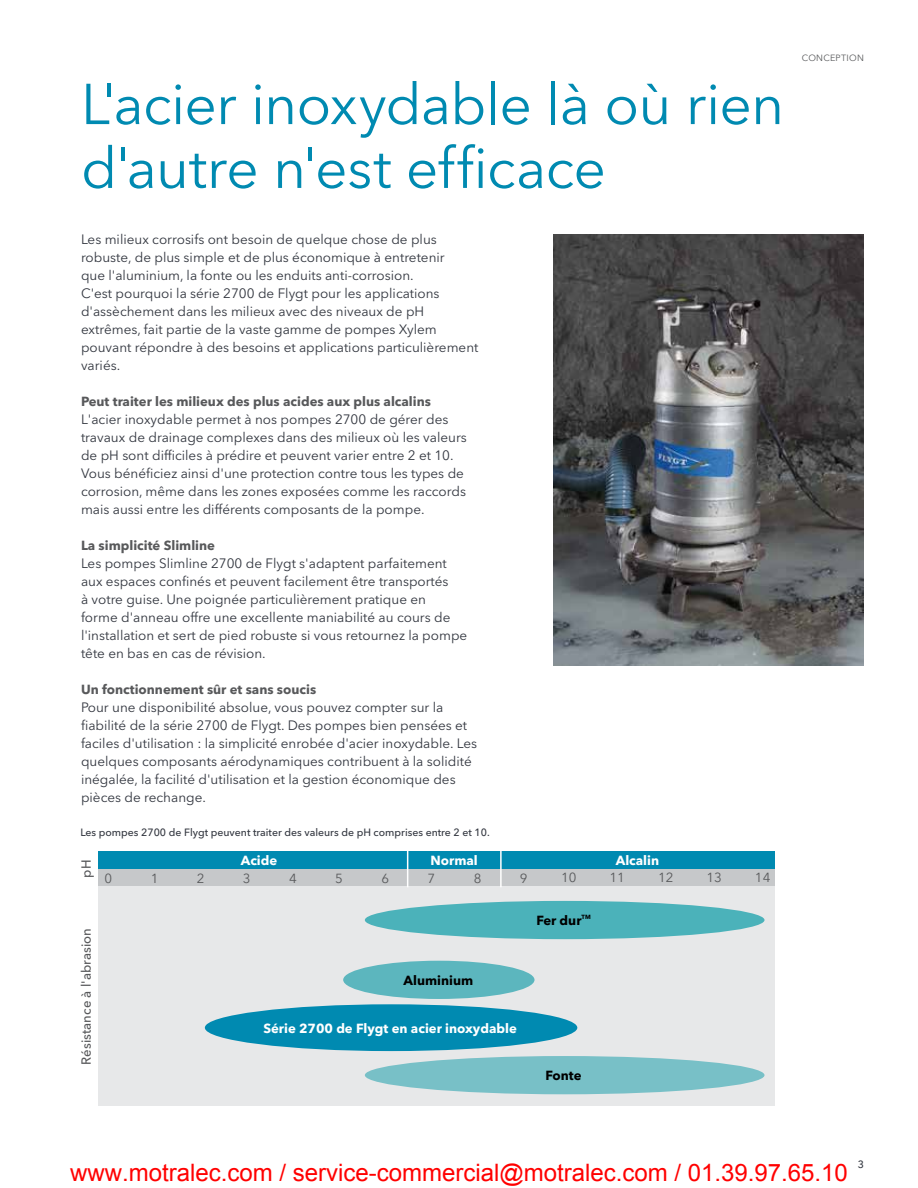
<style>
.page{position:relative;width:918px;height:1188px;background:#fff}
.page>*{position:absolute;margin:0;border:0;box-sizing:border-box;transform-origin:0 0}
.t1{font:57px/63.9px "Avenir Next LT Pro";letter-spacing:-.015em;color:#008ab1}
.t2{font:24px "Arial";color:#f00}
.t3{font:13.5px/18px "Avenir Next LT Pro";color:#32363f}
.t4{font:700 13.2px "Avenir Next LT Pro";color:#58595b}
.t5{font:700 13.2px "Avenir Next LT Pro";color:#fff}
.t6{font:500 13.2px "Avenir Next LT Pro";color:#58595b}
.t7{font:13.2px "Avenir Next LT Pro";color:#58595b}
.t8{font:700 13.2px "Avenir Next LT Pro";color:#000}
.t9{font:500 10.5px "Avenir Next LT Pro";color:#32363f}
.t10{font:9px "Avenir Next LT Pro";letter-spacing:.03em;color:#58595b}
.t11{font:700 6px "Avenir Next LT Pro";color:#000}
</style>
<div class="page">
<div style="left:99px;top:869px;width:676px;height:18px;background:#c6c8ca"></div>
<div style="left:99px;top:851px;width:676px;height:18px;background:#008ab1"></div>
<div style="left:99px;top:887px;width:676px;height:219px;background:#e7e8e9"></div>
<hr style="left:407px;top:851px;width:1px;height:36px;background:#fff">
<hr style="left:500px;top:851px;width:2px;height:36px;background:#fff">
<div style="left:365px;top:901px;width:400px;height:38px;background:#4bb2ba;border-radius:50%"></div>
<div style="left:365px;top:1056px;width:400px;height:38px;background:#78c0c7;border-radius:50%"></div>
<div style="left:343px;top:961px;width:192px;height:38px;background:#5cb6be;border-radius:50%"></div>
<div style="left:205px;top:1004px;width:372px;height:47px;background:#008ab1;border-radius:50%"></div>
<img style="left:553px;top:234px;width:311px;height:432px">
<h1 class="t1" style="left:81px;top:72px;width:705px">L'acier inoxydable là où rien d'autre n'est efficace</h1>
<p class="t3" style="left:81px;top:231px;width:399px">Les milieux corrosifs ont besoin de quelque chose de plus robuste, de plus simple et de plus économique à entretenir<br>que l'aluminium, la fonte ou les enduits anti-corrosion.<br>C'est pourquoi la série 2700 de Flygt pour les applications d'assèchement dans les milieux avec des niveaux de pH extrêmes, fait partie de la vaste gamme de pompes Xylem pouvant répondre à des besoins et applications particulièrement variés.</p>
<p class="t4" style="left:81px;top:393px;width:352px">Peut traiter les milieux des plus acides aux plus alcalins</p>
<p class="t3" style="left:81px;top:411px;width:387px">L'acier inoxydable permet à nos pompes 2700 de gérer des travaux de drainage complexes dans des milieux où les valeurs de pH sont difficiles à prédire et peuvent varier entre 2 et 10.<br>Vous bénéficiez ainsi d'une protection contre tous les types de corrosion, même dans les zones exposées comme les raccords mais aussi entre les différents composants de la pompe.</p>
<p class="t4" style="left:81px;top:537px;width:136px">La simplicité Slimline</p>
<p class="t3" style="left:81px;top:555px;width:388px">Les pompes Slimline 2700 de Flygt s'adaptent parfaitement aux espaces confinés et peuvent facilement être transportés<br>à votre guise. U ne poignée particulièrement pratique en<br>forme d'anneau offre une excellente maniabilité au cours de l'installation et sert de pied robuste si vous retournez la pompe tête en bas en cas de révision.</p>
<p class="t4" style="left:81px;top:681px;width:237px">Un fonctionnement sûr et sans soucis</p>
<p class="t3" style="left:81px;top:699px;width:398px">Pour une disponibilité absolue, vous pouvez compter sur la fiabilité de la série 2700 de Flygt. Des pompes bien pensées et faciles d'utilisation : la simplicité enrobée d'acier inoxydable. Les quelques composants aérodynamiques contribuent à la solidité inégalée, la facilité d'utilisation et la gestion économique des pièces de rechange.</p>
<p class="t9" style="left:80px;top:826px;width:411px">Les pompes 2700 de Flygt peuvent traiter des valeurs de pH comprises entre 2 et 10.</p>
<p class="t6" style="left:78px;top:878px;width:17px;rotate:-90deg">pH</p>
<p class="t5" style="left:241px;top:852px;width:38px">Acide</p>
<p class="t5" style="left:431px;top:852px;width:49px">Normal</p>
<p class="t5" style="left:616px;top:852px;width:45px">Alcalin</p>
<p class="t7" style="left:105px;top:870px;width:9px">0</p>
<p class="t7" style="left:151px;top:870px;width:9px">1</p>
<p class="t7" style="left:197px;top:870px;width:9px">2</p>
<p class="t7" style="left:243px;top:870px;width:9px">3</p>
<p class="t7" style="left:289px;top:870px;width:9px">4</p>
<p class="t7" style="left:335px;top:870px;width:9px">5</p>
<p class="t7" style="left:381px;top:870px;width:9px">6</p>
<p class="t7" style="left:428px;top:870px;width:9px">7</p>
<p class="t7" style="left:474px;top:870px;width:9px">8</p>
<p class="t7" style="left:520px;top:870px;width:9px">9</p>
<p class="t7" style="left:561px;top:870px;width:17px">10</p>
<p class="t7" style="left:610px;top:870px;width:17px">11</p>
<p class="t7" style="left:658px;top:870px;width:17px">12</p>
<p class="t7" style="left:707px;top:870px;width:17px">13</p>
<p class="t7" style="left:755px;top:870px;width:17px">14</p>
<p class="t6" style="left:78px;top:1065px;width:138px;rotate:-90deg">Résistance à l'abrasion</p>
<p class="t8" style="left:404px;top:972px;width:71px">Aluminium</p>
<p class="t5" style="left:263px;top:1020px;width:255px">Série 2700 de Flygt en acier inoxydable</p>
<p class="t8" style="left:536px;top:912px;width:47px">Fer dur</p>
<p class="t11" style="left:582px;top:913px;width:11px">TM</p>
<p class="t8" style="left:546px;top:1067px;width:38px">Fonte</p>
<p class="t10" style="left:802px;top:52px;width:64px">Conception</p>
<h2 class="t2" style="left:70px;top:1164px;width:779px">www.motralec.com / service-commercial@motralec.com / 01.39.97.65.10</h2>
<p class="t9" style="left:858px;top:1158px;width:8px">3</p>
</div>
